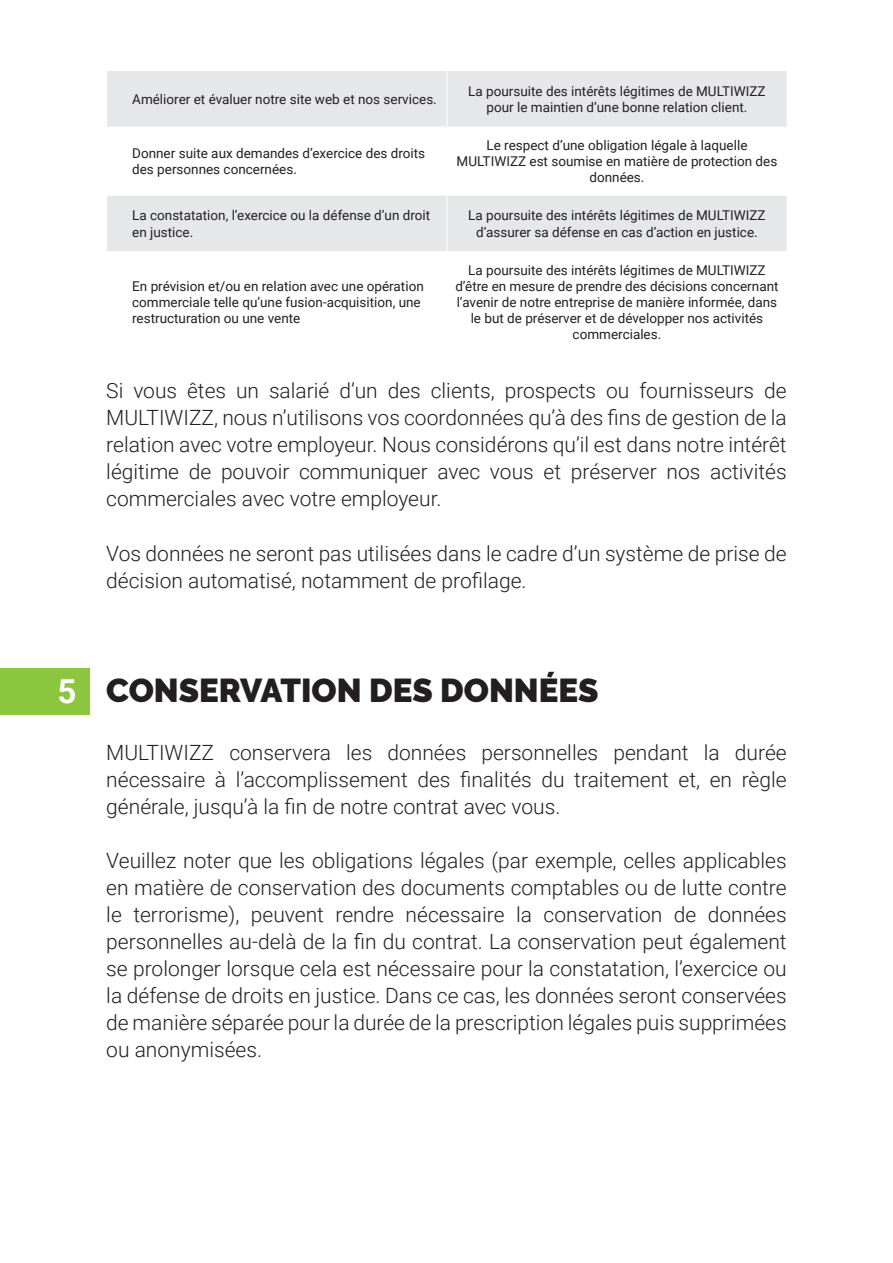
<style>
.page{position:relative;width:893px;height:1263px;background:#fff}
.page>*{position:absolute;margin:0;border:0;box-sizing:border-box;transform-origin:0 0}
.t1{font:900 33px "Raleway";color:#231f20}
.t2{font:700 33px "Roboto";color:#fff}
.t3{font:300 21px/27px "Roboto";color:#231f20;text-align:justify}
.t4{font:13.5px/16.2px "Roboto";color:#231f20;text-align:center}
</style>
<div class="page">
<div style="left:107px;top:71px;width:680px;height:56px;background:#e6e7e9"></div>
<div style="left:107px;top:196px;width:680px;height:55px;background:#e6e7e9"></div>
<hr style="left:446px;top:71px;width:1px;height:56px;background:#fff">
<hr style="left:446px;top:195px;width:1px;height:56px;background:#fff">
<div style="left:0;top:668px;width:89px;height:46px;background:#8bc63e"></div>
<p class="t4" style="left:132px;top:90px;width:306px">Améliorer et évaluer notre site web et nos services.</p>
<p class="t4" style="left:468px;top:82px;width:299px">La poursuite des intérêts légitimes de MULTIWIZZ pour le maintien d’une bonne relation client.</p>
<p class="t4" style="left:132px;top:145px;width:294px;text-align:left">Donner suite aux demandes d’exercice des droits des personnes concernées.</p>
<p class="t4" style="left:486px;top:137px;width:262px">Le respect d’une obligation légale à laquelle</p>
<p class="t4" style="left:457px;top:153px;width:322px">MULTIWIZZ est soumise en matière de protection des données.</p>
<p class="t4" style="left:132px;top:207px;width:300px;text-align:left">La constatation, l’exercice ou la défense d’un droit en justice.</p>
<p class="t4" style="left:468px;top:207px;width:299px">La poursuite des intérêts légitimes de MULTIWIZZ d’assurer sa défense en cas d’action en justice.</p>
<p class="t4" style="left:132px;top:277px;width:293px;text-align:left">En prévision et/ou en relation avec une opération commerciale telle qu’une fusion-acquisition, une restructuration ou une vente</p>
<p class="t4" style="left:455px;top:261px;width:325px">La poursuite des intérêts légitimes de MULTIWIZZ d’être en mesure de prendre des décisions concernant l’avenir de notre entreprise de manière informée, dans le but de préserver et de développer nos activités commerciales.</p>
<p class="t3" style="left:106px;top:377px;width:682px">Si vous êtes un salarié d’un des clients, prospects ou fournisseurs de MULTIWIZZ, nous n’utilisons vos coordonnées qu’à des fins de gestion de la relation avec votre employeur. Nous considérons qu’il est dans notre intérêt légitime de pouvoir communiquer avec vous et préserver nos activités commerciales avec votre employeur.</p>
<p class="t3" style="left:106px;top:539px;width:682px">Vos données ne seront pas utilisées dans le cadre d’un système de prise de décision automatisé, notamment de profilage.</p>
<p class="t2" style="left:58px;top:668px;width:20px">5</p>
<p class="t1" style="left:106px;top:671px;width:494px">CONSERVATION DES DONNÉES</p>
<p class="t3" style="left:106px;top:738px;width:682px">MULTIWIZZ conservera les données personnelles pendant la durée nécessaire à l’accomplissement des finalités du traitement et, en règle générale, jusqu’à la fin de notre contrat avec vous.</p>
<p class="t3" style="left:106px;top:846px;width:682px">Veuillez noter que les obligations légales (par exemple, celles applicables en matière de conservation des documents comptables ou de lutte contre le terrorisme), peuvent rendre nécessaire la conservation de données personnelles au-delà de la fin du contrat. La conservation peut également se prolonger lorsque cela est nécessaire pour la constatation, l’exercice ou la défense de droits en justice. Dans ce cas, les données seront conservées de manière séparée pour la durée de la prescription légales puis supprimées ou anonymisées.</p>
</div>
